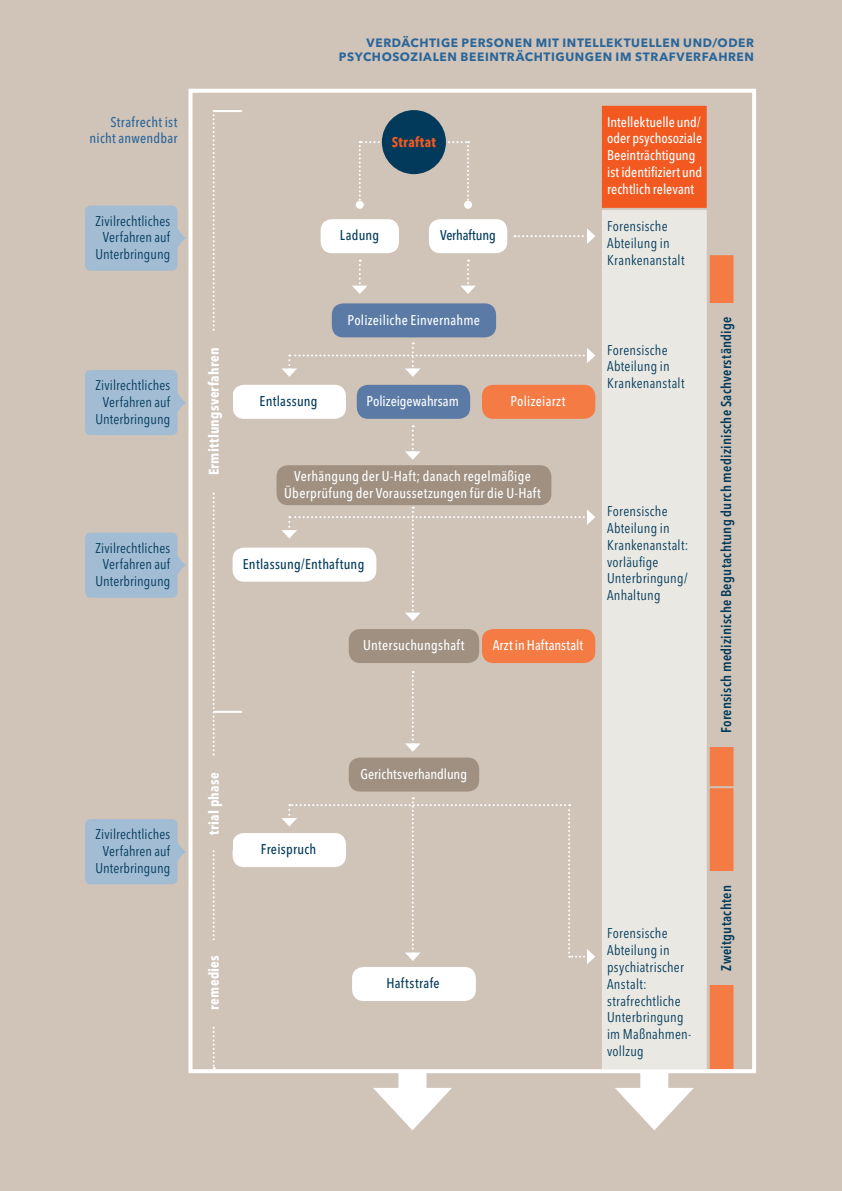
<style>
.page{position:relative;width:842px;height:1191px;background:#d0c4b9}
.page>*{position:absolute;margin:0;border:0;box-sizing:border-box;transform-origin:0 0}
.t1{font:condensed 14px/16.8px "Avenir Next LT Pro";letter-spacing:.015em;color:#013a5a}
.t2{font:500 condensed 14px/16.8px "Avenir Next LT Pro";letter-spacing:.01em;color:#fff;text-align:center}
.t3{font:600 condensed 14px "Avenir Next LT Pro";letter-spacing:.02em;color:#013a5a}
.t4{font:500 condensed 14px "Avenir Next LT Pro";letter-spacing:.02em;color:#013a5a}
.t5{font:700 condensed 14px "Avenir Next LT Pro";letter-spacing:.015em;color:#fff}
.t6{font:500 condensed 14px/16.8px "Avenir Next LT Pro";letter-spacing:.02em;color:#2b6699;text-align:right}
.t7{font:500 condensed 14px "Avenir Next LT Pro";letter-spacing:-.01em;color:#013a5a}
.t8{font:700 condensed 14px "Avenir Next LT Pro";letter-spacing:.025em;color:#f15921}
.t9{font:700 12px/14px "Avenir Next LT Pro";letter-spacing:.05em;color:#2b6699;text-align:right}
</style>
<div class="page">
<hr style="left:214px;top:110px;width:28px;height:2px;background:#fff">
<hr style="left:214px;top:711px;width:28px;height:2px;background:#fff">
<svg style="left:359px;top:141px;width:45px;height:61px"></svg>
<div style="left:356px;top:201px;width:8px;height:8px;background:#fff;border-radius:50%"></div>
<div style="left:321px;top:219px;width:78px;height:34px;background:#fff;border-radius:11px"></div>
<div style="left:429px;top:219px;width:78px;height:34px;background:#fff;border-radius:11px"></div>
<svg style="left:424px;top:141px;width:45px;height:62px"></svg>
<div style="left:464px;top:201px;width:8px;height:8px;background:#fff;border-radius:50%"></div>
<div style="left:332px;top:303px;width:164px;height:34px;background:#5b7ba6;border-radius:11px"></div>
<svg style="left:352px;top:259px;width:15px;height:35px"></svg>
<svg style="left:460px;top:259px;width:16px;height:35px"></svg>
<svg style="left:515px;top:228px;width:80px;height:16px"></svg>
<svg style="left:405px;top:425px;width:16px;height:35px"></svg>
<svg style="left:405px;top:671px;width:16px;height:81px"></svg>
<svg style="left:282px;top:342px;width:313px;height:35px"></svg>
<svg style="left:281px;top:507px;width:314px;height:114px"></svg>
<svg style="left:282px;top:797px;width:313px;height:167px"></svg>
<div style="left:357px;top:385px;width:113px;height:34px;background:#5b7ba6;border-radius:11px"></div>
<div style="left:233px;top:385px;width:113px;height:34px;background:#fff;border-radius:11px"></div>
<div style="left:482px;top:385px;width:113px;height:34px;background:#f47b44;border-radius:11px"></div>
<div style="left:277px;top:465px;width:274px;height:40px;background:#9f9082;border-radius:11px"></div>
<div style="left:349px;top:757px;width:130px;height:34px;background:#9f9082;border-radius:11px"></div>
<div style="left:233px;top:547px;width:143px;height:34px;background:#fff;border-radius:11px"></div>
<div style="left:233px;top:833px;width:113px;height:34px;background:#fff;border-radius:11px"></div>
<div style="left:482px;top:629px;width:113px;height:34px;background:#f47b44;border-radius:11px"></div>
<div style="left:349px;top:629px;width:130px;height:34px;background:#9f9082;border-radius:11px"></div>
<div style="left:352px;top:967px;width:124px;height:34px;background:#fff;border-radius:11px"></div>
<div style="left:382px;top:110px;width:64px;height:64px;background:#013a5a;border-radius:50%"></div>
<svg style="left:213px;top:110px;width:2px;height:958px"></svg>
<div style="left:195px;top:332px;width:38px;height:159px;background:#d0c4b9"></div>
<div style="left:195px;top:757px;width:38px;height:93px;background:#d0c4b9"></div>
<div style="left:195px;top:940px;width:38px;height:85px;background:#d0c4b9"></div>
<div style="left:600px;top:104px;width:109px;height:106px;background:#f15921;border:2px solid #d0c4b9"></div>
<div style="left:398px;top:1072px;width:28px;height:31px;background:#fff"></div>
<svg style="left:373px;top:1087px;width:79px;height:43px"></svg>
<div style="left:640px;top:1072px;width:28px;height:31px;background:#fff"></div>
<svg style="left:615px;top:1087px;width:79px;height:43px"></svg>
<div style="left:600px;top:208px;width:109px;height:863px;background:#e9e8e3;border:2px solid #d0c4b9"></div>
<div style="left:708px;top:253px;width:27px;height:819px;background:#f47b44;border:2px solid #d0c4b9"></div>
<div style="left:708px;top:786px;width:27px;height:285px;background:#f47b44;border:2px solid #d0c4b9"></div>
<div style="left:709px;top:303px;width:34px;height:443px;background:#d0c4b9"></div>
<div style="left:709px;top:871px;width:34px;height:113px;background:#d0c4b9"></div>
<svg style="left:178px;top:843px;width:8px;height:17px"></svg>
<div style="left:85px;top:819px;width:93px;height:65px;background:#a2bcd4;border-radius:6px"></div>
<div style="left:189px;top:89px;width:567px;height:984px;border:4px solid #fff"></div>
<svg style="left:178px;top:557px;width:8px;height:17px"></svg>
<div style="left:85px;top:532px;width:93px;height:66px;background:#a2bcd4;border-radius:6px"></div>
<svg style="left:178px;top:394px;width:8px;height:17px"></svg>
<div style="left:85px;top:370px;width:93px;height:65px;background:#a2bcd4;border-radius:6px"></div>
<svg style="left:178px;top:230px;width:8px;height:17px"></svg>
<div style="left:85px;top:205px;width:93px;height:66px;background:#a2bcd4;border-radius:6px"></div>
<p class="t6" style="left:90px;top:113px;width:89px">Strafrecht ist nicht anwendbar</p>
<p class="t1" style="left:95px;top:212px;width:76px;text-align:center">Zivilrechtliches<br>Verfahren auf<br>Unterbringung</p>
<p class="t1" style="left:95px;top:377px;width:76px;text-align:center">Zivilrechtliches<br>Verfahren auf<br>Unterbringung</p>
<p class="t1" style="left:95px;top:539px;width:76px;text-align:center">Zivilrechtliches<br>Verfahren auf<br>Unterbringung</p>
<p class="t1" style="left:95px;top:826px;width:76px;text-align:center">Zivilrechtliches<br>Verfahren auf<br>Unterbringung</p>
<p class="t9" style="left:339px;top:35px;width:417px">VERDÄCHTIGE PERSONEN MIT INTELLEKTUELLEN UND/ODER<br>PSYCHOSOZIALEN BEEINTRÄCHTIGUNGEN IM STRAFVERFAHREN</p>
<p class="t8" style="left:392px;top:134px;width:46px">Straftat</p>
<p class="t4" style="left:340px;top:227px;width:41px">Ladung</p>
<p class="t7" style="left:440px;top:227px;width:57px">Verhaftung</p>
<p class="t5" style="left:205px;top:475px;width:129px;rotate:-90deg">Ermittlungsverfahren</p>
<p class="t2" style="left:347px;top:311px;width:134px">Polizeiliche Einvernahme</p>
<p class="t4" style="left:260px;top:393px;width:60px">Entlassung</p>
<p class="t2" style="left:367px;top:393px;width:94px">Polizeigewahrsam</p>
<p class="t2" style="left:510px;top:393px;width:56px">Polizeiarzt</p>
<p class="t2" style="left:284px;top:468px;width:258px">Verhängung der U-Haft; danach regelmäßige<br>Überprüfung der Voraussetzungen für die U-Haft</p>
<p class="t4" style="left:243px;top:555px;width:123px">Entlassung/Enthaftung</p>
<p class="t2" style="left:363px;top:637px;width:103px">Untersuchungshaft</p>
<p class="t2" style="left:493px;top:637px;width:92px">Arzt in Haftanstalt</p>
<p class="t5" style="left:205px;top:834px;width:63px;rotate:-90deg">trial phase</p>
<p class="t5" style="left:205px;top:1009px;width:56px;rotate:-90deg">remedies</p>
<p class="t4" style="left:261px;top:841px;width:57px">Freispruch</p>
<p class="t2" style="left:360px;top:765px;width:108px">Gerichtsverhandlung</p>
<p class="t4" style="left:386px;top:975px;width:55px">Haftstrafe</p>
<p class="t2" style="left:607px;top:113px;width:97px;text-align:left">Intellektuelle und/ oder psychosoziale<br>Beeinträchtigung ist identifiziert und rechtlich relevant</p>
<p class="t1" style="left:607px;top:218px;width:79px">Forensische<br>Abteilung in<br>Krankenanstalt</p>
<p class="t1" style="left:607px;top:341px;width:79px">Forensische<br>Abteilung in<br>Krankenanstalt</p>
<p class="t1" style="left:607px;top:503px;width:83px">Forensische<br>Abteilung in<br>Krankenanstalt: vorläufige<br>Unterbringung/<br>Anhaltung</p>
<p class="t3" style="left:718px;top:733px;width:418px;rotate:-90deg">Forensisch medizinische Begutachtung durch medizinische Sachverständige</p>
<p class="t1" style="left:607px;top:925px;width:86px">Forensische<br>Abteilung in psychiatrischer<br>Anstalt: strafrechtliche<br>Unterbringung im Maßnahmen&shy;vollzug</p>
<p class="t3" style="left:718px;top:970px;width:87px;rotate:-90deg">Zweitgutachten</p>
</div>
